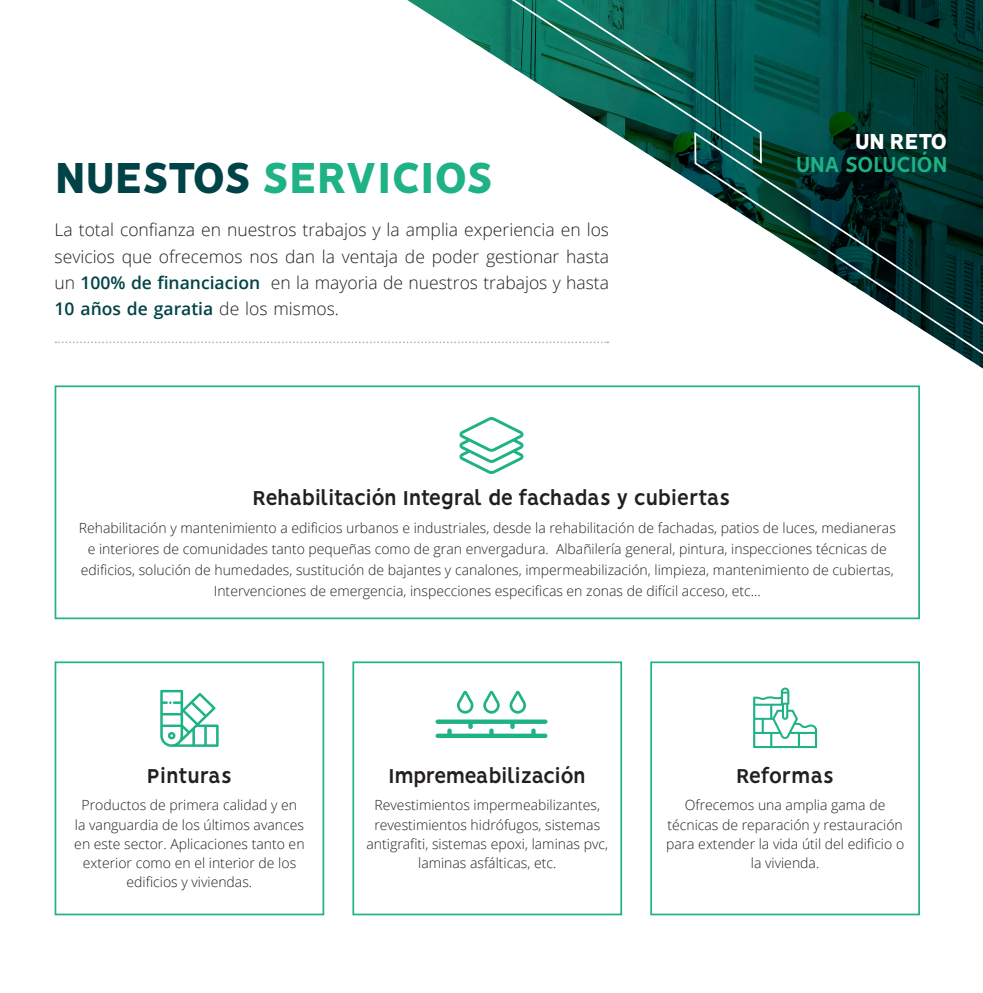
<style>
.page{position:relative;width:983px;height:993px;background:#fff}
.page>*{position:absolute;margin:0;border:0;box-sizing:border-box;transform-origin:0 0}
.t1{font:800 49px "Vision";letter-spacing:-.025em;color:#1eb285}
.t2{font:700 24.5px "Vision";letter-spacing:-.035em;color:#1eb285}
.t3{font:800 24.5px "Vision";letter-spacing:-.035em;color:#fff}
.t4{font:700 22.57px "Vision";letter-spacing:-.03em;color:#231f20}
.t5{font:300 17.5px/26.2px "Open Sans";color:#231f20;text-align:justify}
.t6{font:300 14px/19.2px "Open Sans";color:#231f20;text-align:center}
.s1{color:#004346}
.s2{font-weight:600;color:#004346}
</style>
<div class="page">
<svg style="left:55px;top:341px;width:324px;height:2px"></svg>
<img style="left:381px;top:0;width:601px;height:344px">
<svg style="left:465px;top:0;width:297px;height:165px"></svg>
<svg style="left:692px;top:131px;width:290px;height:256px"></svg>
<svg style="left:459px;top:417px;width:64px;height:57px"></svg>
<div style="left:55px;top:385px;width:864px;height:234px;border:2px solid #1eb285"></div>
<div style="left:55px;top:661px;width:269px;height:254px;border:2px solid #1eb285"></div>
<div style="left:650px;top:661px;width:269px;height:254px;border:2px solid #1eb285"></div>
<div style="left:352px;top:661px;width:270px;height:254px;border:2px solid #1eb285"></div>
<svg style="left:753px;top:687px;width:63px;height:60px"></svg>
<svg style="left:483px;top:690px;width:16px;height:23px"></svg>
<svg style="left:457px;top:690px;width:16px;height:23px"></svg>
<svg style="left:509px;top:690px;width:17px;height:23px"></svg>
<svg style="left:435px;top:719px;width:112px;height:18px"></svg>
<svg style="left:160px;top:689px;width:58px;height:57px"></svg>
<p class="t1" style="left:55px;top:148px;width:440px"><span class="s1">NUESTOS</span> SERVICIOS</p>
<p class="t5" style="left:55px;top:216px;width:556px">La total confianza en nuestros trabajos y la amplia experiencia en los sevicios que ofrecemos nos dan la ventaja de poder gestionar hasta un <span class="s2">100% de financiacion</span> en la mayoria de nuestros trabajos y hasta <span class="s2">10 años de garatia</span> de los mismos.</p>
<p class="t4" style="left:252px;top:484px;width:479px">Rehabilitación Integral de fachadas y cubiertas</p>
<p class="t3" style="left:854px;top:127px;width:94px">UN RETO</p>
<p class="t2" style="left:795px;top:149px;width:153px">UNA SOLUCIÓN</p>
<p class="t6" style="left:79px;top:517px;width:818px;line-height:21px">Rehabilitación y mantenimiento a edificios urbanos e industriales, desde la rehabilitación de fachadas, patios de luces, medianeras e interiores de comunidades tanto pequeñas como de gran envergadura. Albañilería general, pintura, inspecciones técnicas de edificios, solución de humedades, sustitución de bajantes y canalones, impermeabilización, limpieza, mantenimiento de cubiertas, Intervenciones de emergencia, inspecciones especificas en zonas de difícil acceso, etc...</p>
<p class="t4" style="left:147px;top:762px;width:86px">Pinturas</p>
<p class="t4" style="left:388px;top:762px;width:199px">Impremeabilización</p>
<p class="t4" style="left:736px;top:762px;width:99px">Reformas</p>
<p class="t6" style="left:74px;top:794px;width:232px">Productos de primera calidad y en<br>la vanguardia de los últimos avances en este sector. Aplicaciones tanto en exterior como en el interior de los edificios y viviendas.</p>
<p class="t6" style="left:366px;top:794px;width:243px">Revestimientos impermeabilizantes, revestimientos hidrófugos, sistemas antigrafiti, sistemas epoxi, laminas pvc, laminas asfálticas, etc.</p>
<p class="t6" style="left:665px;top:794px;width:239px">Ofrecemos una amplia gama de técnicas de reparación y restauración para extender la vida útil del edificio o la vivienda.</p>
</div>
